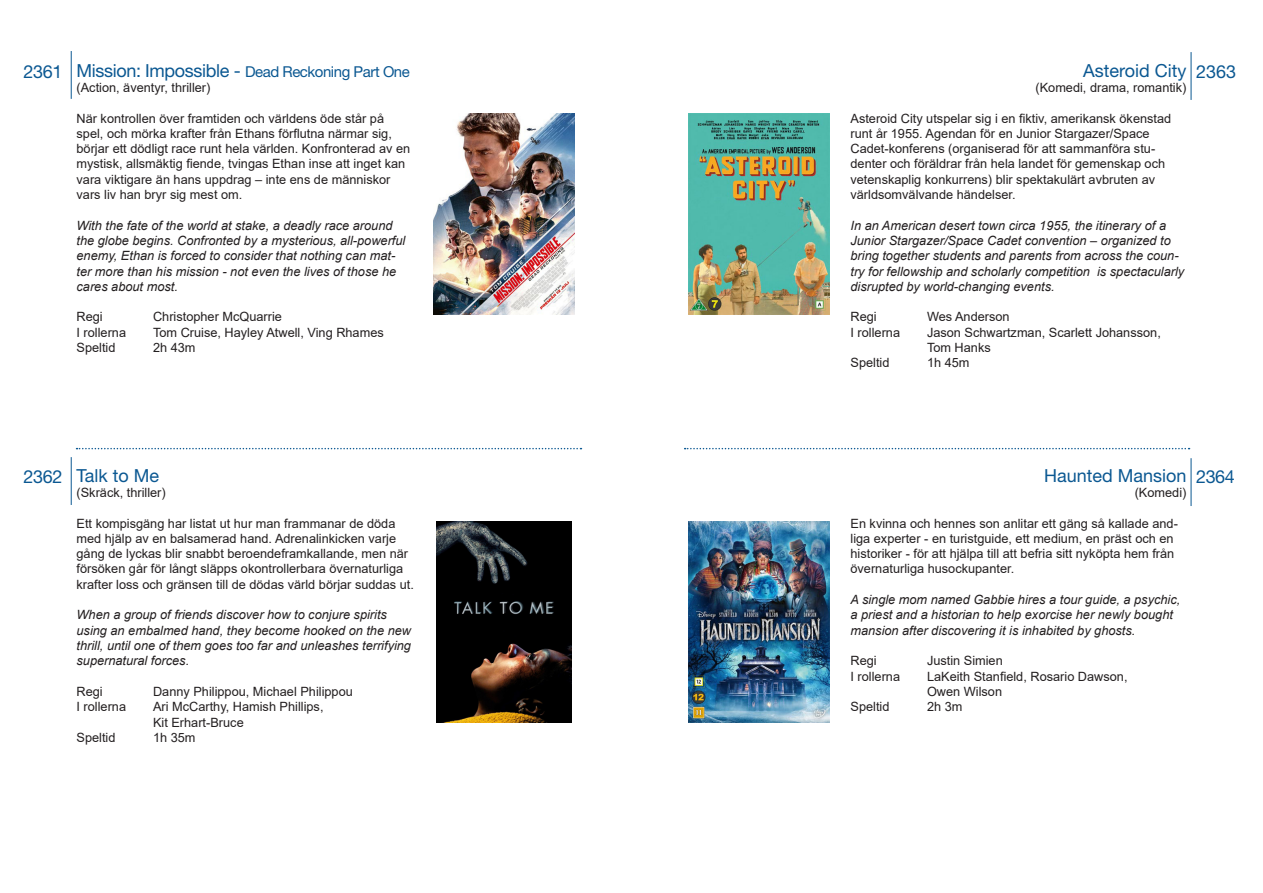
<style>
.page{position:relative;width:1263px;height:893px;background:#fff}
.page>*{position:absolute;margin:0;border:0;box-sizing:border-box;transform-origin:0 0}
.Arial_8_5{font:18px "Helvetica Neue LT Std";color:#0b5892}
.Arial_8_5-2{font:15px "Helvetica Neue LT Std";letter-spacing:-.03em;color:#0b5892}
.Arial_8_5-3{font:12.75px/15.3px "Arial";color:#231f20}
.Arial_8_5-4{font:italic 12.75px/15.3px "Arial";color:#231f20}
.s1{font-size:18px}
</style>
<div class="page">
<img style="left:434px;top:114px;width:140px;height:200px">
<svg style="left:77px;top:448px;width:504px;height:1px"></svg>
<hr style="left:71px;top:51px;width:1px;height:48px;background:#0b5892">
<img style="left:436px;top:522px;width:136px;height:201px">
<hr style="left:71px;top:457px;width:1px;height:48px;background:#0b5892">
<img style="left:689px;top:114px;width:141px;height:200px">
<svg style="left:685px;top:448px;width:504px;height:1px"></svg>
<hr style="left:1191px;top:52px;width:1px;height:48px;background:#0b5892">
<img style="left:689px;top:522px;width:141px;height:201px">
<hr style="left:1191px;top:458px;width:1px;height:48px;background:#0b5892">
<p class="Arial_8_5" style="left:23px;top:61px;width:40px">2361</p>
<p class="Arial_8_5-2" style="left:77px;top:62px;width:335px"><span class="s1">Mission: Impossible -</span> Dead Reckoning Part One</p>
<p class="Arial_8_5-3" style="left:77px;top:80px;width:135px">(Action, äventyr, thriller)</p>
<p class="Arial_8_5-3" style="left:77px;top:110px;width:335px">När kontrollen över framtiden och världens öde står på spel, och mörka krafter från Ethans förflutna närmar sig, börjar ett dödligt race runt hela världen. Konfronterad av en mystisk, allsmäktig fiende, tvingas Ethan inse att inget kan vara viktigare än hans uppdrag – inte ens de människor vars liv han bryr sig mest om.</p>
<p class="Arial_8_5-4" style="left:77px;top:218px;width:330px">With the fate of the world at stake, a deadly race around the globe begins. Confronted by a mysterious, all-powerful enemy, Ethan is forced to consider that nothing can mat&shy;ter more than his mission - not even the lives of those he cares about most.</p>
<p class="Arial_8_5-3" style="left:77px;top:309px;width:28px">Regi</p>
<p class="Arial_8_5-3" style="left:153px;top:309px;width:130px">Christopher McQuarrie</p>
<p class="Arial_8_5-3" style="left:77px;top:325px;width:51px">I rollerna</p>
<p class="Arial_8_5-3" style="left:153px;top:325px;width:232px">Tom Cruise, Hayley Atwell, Ving Rhames</p>
<p class="Arial_8_5-3" style="left:77px;top:340px;width:40px">Speltid</p>
<p class="Arial_8_5-3" style="left:153px;top:340px;width:44px">2h 43m</p>
<p class="Arial_8_5" style="left:23px;top:466px;width:40px">2362</p>
<p class="Arial_8_5" style="left:77px;top:464px;width:84px">Talk to Me</p>
<p class="Arial_8_5-3" style="left:77px;top:485px;width:91px">(Skräck, thriller)</p>
<p class="Arial_8_5-3" style="left:77px;top:515px;width:339px">Ett kompisgäng har listat ut hur man frammanar de döda med hjälp av en balsamerad hand. Adrenalinkicken varje gång de lyckas blir snabbt beroendeframkallande, men när försöken går för långt släpps okontrollerbara övernaturliga krafter loss och gränsen till de dödas värld börjar suddas ut.</p>
<p class="Arial_8_5-4" style="left:77px;top:607px;width:336px">When a group of friends discover how to conjure spirits using an embalmed hand, they become hooked on the new thrill, until one of them goes too far and unleashes terrifying supernatural forces.</p>
<p class="Arial_8_5-3" style="left:77px;top:684px;width:28px">Regi</p>
<p class="Arial_8_5-3" style="left:153px;top:684px;width:201px">Danny Philippou, Michael Philippou</p>
<p class="Arial_8_5-3" style="left:77px;top:699px;width:51px">I rollerna</p>
<p class="Arial_8_5-3" style="left:153px;top:699px;width:172px">Ari McCarthy, Hamish Phillips,</p>
<p class="Arial_8_5-3" style="left:153px;top:714px;width:92px">Kit Erhart-Bruce</p>
<p class="Arial_8_5-3" style="left:77px;top:730px;width:40px">Speltid</p>
<p class="Arial_8_5-3" style="left:153px;top:730px;width:44px">1h 35m</p>
<p class="Arial_8_5" style="left:1083px;top:59px;width:105px">Asteroid City</p>
<p class="Arial_8_5-3" style="left:1035px;top:80px;width:152px">(Komedi, drama, romantik)</p>
<p class="Arial_8_5-3" style="left:850px;top:110px;width:322px">Asteroid City utspelar sig i en fiktiv, amerikansk ökenstad runt år 1955. Agendan för en Junior Stargazer/Space Cadet-konferens (organiserad för att sammanföra stu&shy;denter och föräldrar från hela landet för gemenskap och vetenskaplig konkurrens) blir spektakulärt avbruten av världsomvälvande händelser.</p>
<p class="Arial_8_5-4" style="left:850px;top:218px;width:335px">In an American desert town circa 1955, the itinerary of a Junior Stargazer/Space Cadet convention – organized to bring together students and parents from across the coun&shy;try for fellowship and scholarly competition is spectacularly disrupted by world-changing events.</p>
<p class="Arial_8_5-3" style="left:850px;top:309px;width:28px">Regi</p>
<p class="Arial_8_5-3" style="left:927px;top:309px;width:84px">Wes Anderson</p>
<p class="Arial_8_5-3" style="left:850px;top:325px;width:51px">I rollerna</p>
<p class="Arial_8_5-3" style="left:927px;top:325px;width:235px">Jason Schwartzman, Scarlett Johansson,<br>Tom Hanks</p>
<p class="Arial_8_5-3" style="left:850px;top:355px;width:40px">Speltid</p>
<p class="Arial_8_5-3" style="left:927px;top:355px;width:44px">1h 45m</p>
<p class="Arial_8_5" style="left:1196px;top:61px;width:42px">2363</p>
<p class="Arial_8_5" style="left:1044px;top:464px;width:144px">Haunted Mansion</p>
<p class="Arial_8_5-3" style="left:1135px;top:485px;width:53px">(Komedi)</p>
<p class="Arial_8_5-3" style="left:850px;top:515px;width:329px">En kvinna och hennes son anlitar ett gäng så kallade and&shy;liga experter - en turistguide, ett medium, en präst och en historiker - för att hjälpa till att befria sitt nyköpta hem från övernaturliga husockupanter.</p>
<p class="Arial_8_5-4" style="left:850px;top:592px;width:331px">A single mom named Gabbie hires a tour guide, a psychic, a priest and a historian to help exorcise her newly bought mansion after discovering it is inhabited by ghosts.</p>
<p class="Arial_8_5-3" style="left:850px;top:653px;width:28px">Regi</p>
<p class="Arial_8_5-3" style="left:927px;top:653px;width:77px">Justin Simien</p>
<p class="Arial_8_5-3" style="left:850px;top:668px;width:51px">I rollerna</p>
<p class="Arial_8_5-3" style="left:927px;top:668px;width:202px">LaKeith Stanfield, Rosario Dawson,</p>
<p class="Arial_8_5-3" style="left:927px;top:684px;width:77px">Owen Wilson</p>
<p class="Arial_8_5-3" style="left:850px;top:699px;width:40px">Speltid</p>
<p class="Arial_8_5-3" style="left:927px;top:699px;width:37px">2h 3m</p>
<p class="Arial_8_5" style="left:1196px;top:466px;width:40px">2364</p>
</div>
